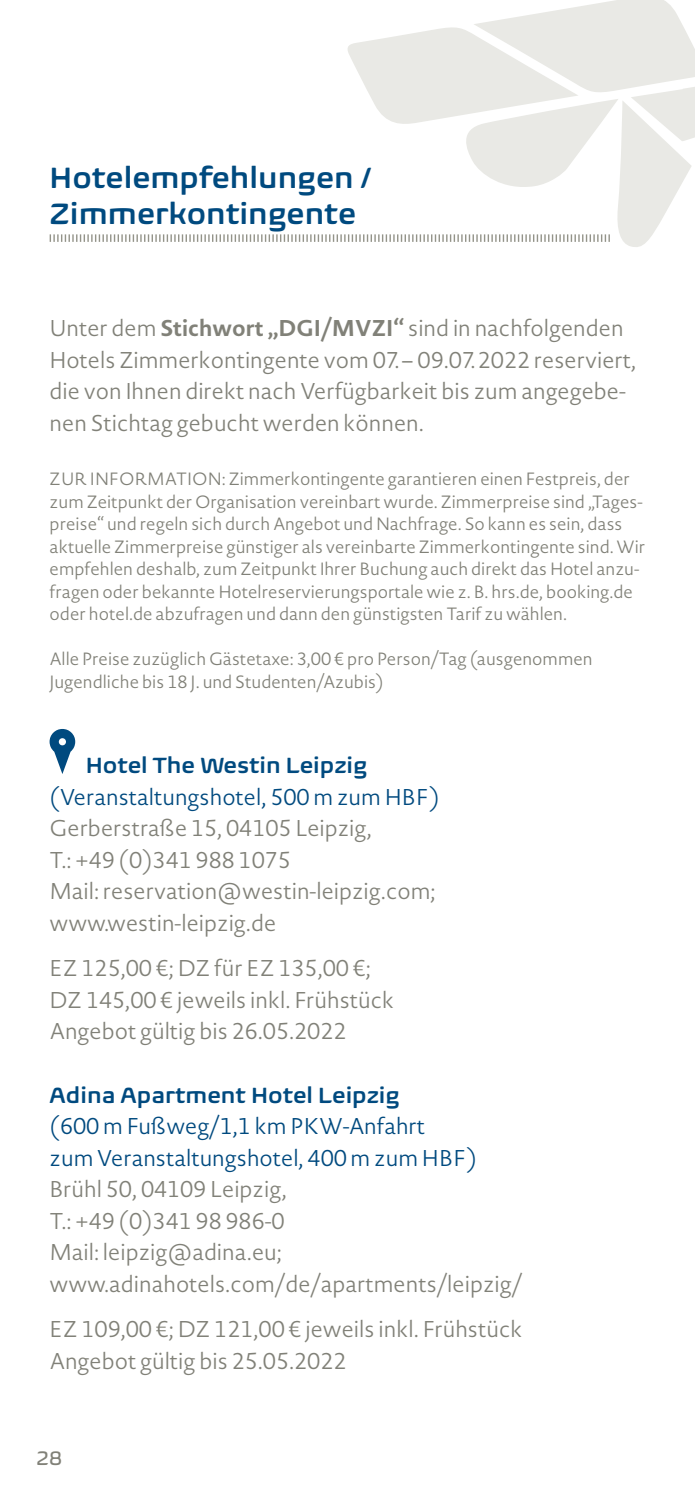
<style>
.page{position:relative;width:695px;height:1489px;background:#fff}
.page>*{position:absolute;margin:0;border:0;box-sizing:border-box;transform-origin:0 0}
.t1{font:600 30px/36px "Biome Std";color:#004a7f}
.t2{font:300 22.5px/31.5px "Novel Sans Pro";color:#818178}
.t3{font:300 22.5px/31.5px "Novel Sans Pro";color:#004a7f}
.t4{font:600 22.5px "Biome Std";color:#004a7f}
.t5{font:20px "Biome Std";color:#818178}
.t6{font:300 17.5px/22.5px "Novel Sans Pro";color:#818178}
.s1{font-weight:700}
</style>
<div class="page">
<svg style="left:50px;top:0;width:644px;height:247px"></svg>
<svg style="left:50px;top:729px;width:25px;height:45px"></svg>
<h1 class="t1" style="left:50px;top:159px;width:323px">Hotelempfehlungen /<br>Zimmerkontingente</h1>
<p class="t2" style="left:50px;top:313px;width:588px">Unter dem <span class="s1">Stichwort „DGI/MVZI“</span> sind in nachfolgenden Hotels Zimmerkontingente vom 07.– 09.07.2022 reserviert, die von Ihnen direkt nach Verfügbarkeit bis zum angegebe&shy;nen Stichtag gebucht werden können.</p>
<p class="t6" style="left:50px;top:467px;width:597px">ZUR INFORMATION: Zimmerkontingente garantieren einen Festpreis, der zum Zeitpunkt der Organisation vereinbart wurde. Zimmerpreise sind „Tages&shy;preise“ und regeln sich durch Angebot und Nachfrage. So kann es sein, dass aktuelle Zimmerpreise günstiger als vereinbarte Zimmerkontingente sind. Wir empfehlen deshalb, zum Zeitpunkt Ihrer Buchung auch direkt das Hotel anzu&shy;fragen oder bekannte Hotelreservierungsportale wie z. B. hrs.de, booking.de oder hotel.de abzufragen und dann den günstigsten Tarif zu wählen.</p>
<p class="t6" style="left:50px;top:647px;width:544px">Alle Preise zuzüglich Gästetaxe: 3,00 € pro Person/Tag (ausgenommen<br>Jugendliche bis 18 J. und Studenten/Azubis)</p>
<p class="t4" style="left:86px;top:750px;width:283px">Hotel The Westin Leipzig</p>
<p class="t3" style="left:50px;top:781px;width:391px">(Veranstaltungshotel, 500 m zum HBF)</p>
<p class="t2" style="left:50px;top:812px;width:387px">Gerberstraße 15, 04105 Leipzig,<br>T.: +49 (0)341 988 1075<br>Mail: reservation@westin-leipzig.com; www.westin-leipzig.de</p>
<p class="t2" style="left:50px;top:952px;width:346px">EZ 125,00 €; DZ für EZ 135,00 €;<br>DZ 145,00 € jeweils inkl. Frühstück<br>Angebot gültig bis 26.05.2022</p>
<p class="t4" style="left:50px;top:1080px;width:351px">Adina Apartment Hotel Leipzig</p>
<p class="t3" style="left:50px;top:1110px;width:428px">(600 m Fußweg/1,1 km PKW-Anfahrt<br>zum Veranstaltungshotel, 400 m zum HBF)</p>
<p class="t2" style="left:50px;top:1173px;width:474px">Brühl 50, 04109 Leipzig,<br>T.: +49 (0)341 98 986-0<br>Mail: leipzig@adina.eu; www.adinahotels.com/de/apartments/leipzig/</p>
<p class="t2" style="left:50px;top:1313px;width:474px">EZ 109,00 €; DZ 121,00 € jeweils inkl. Frühstück<br>Angebot gültig bis 25.05.2022</p>
<p class="t5" style="left:36px;top:1445px;width:28px">28</p>
</div>
